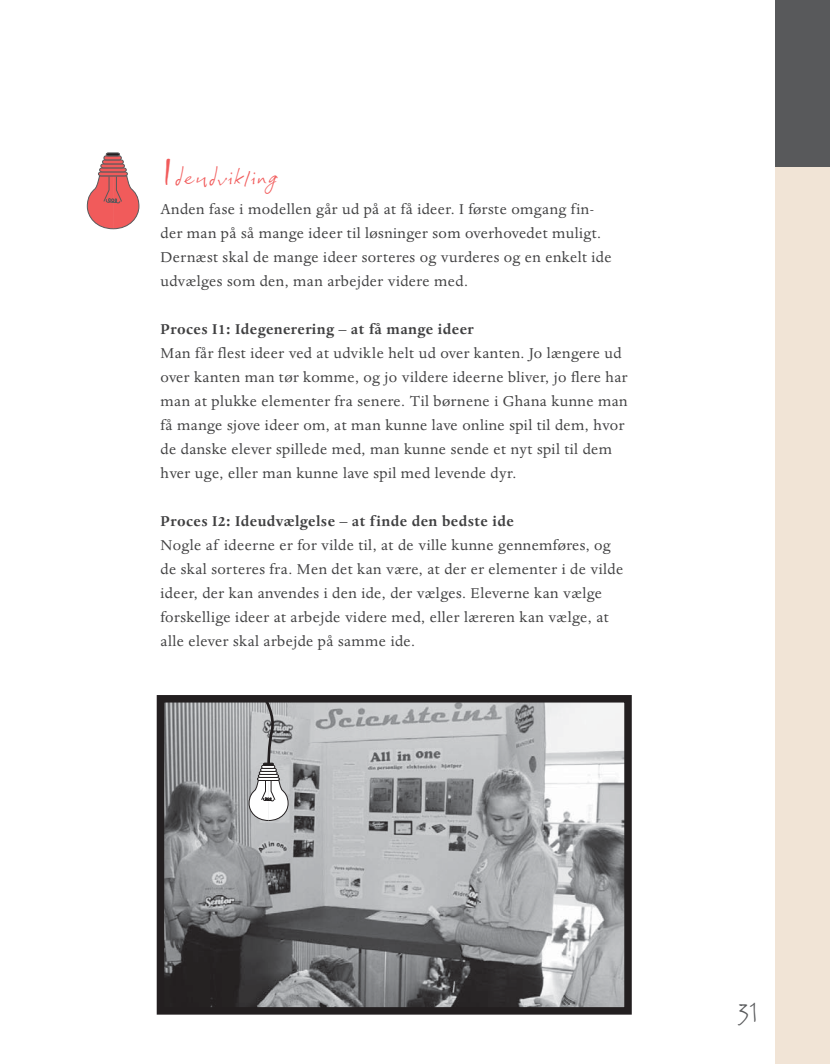
<style>
.page{position:relative;width:830px;height:1064px;background:#fff}
.page>*{position:absolute;margin:0;border:0;box-sizing:border-box;transform-origin:0 0}
.t1{font:25.5px "Django ITC Std";color:#58595b}
.t2{font:21px "Django ITC Std";letter-spacing:.005em;color:#f15b5b}
.t3{font:16.5px/24px "Dante MT Std";letter-spacing:.025em;color:#404041}
.t4{font:700 16.5px "Dante MT Std";letter-spacing:.025em;color:#404041}
.s1{font-size:45px}
</style>
<div class="page">
<div style="left:775px;top:57px;width:54px;height:1007px;background:#f1e4d6"></div>
<div style="left:775px;top:0;width:54px;height:167px;background:#58595b"></div>
<svg style="left:87px;top:163px;width:52px;height:66px"></svg>
<div style="left:102px;top:160px;width:21px;height:4px;border:1px solid #58595b;border-radius:2px"></div>
<div style="left:104px;top:156px;width:17px;height:4px;border:1px solid #58595b;border-radius:2px"></div>
<div style="left:106px;top:153px;width:14px;height:3px;border:1px solid #58595b;border-radius:2px"></div>
<img style="left:166px;top:704px;width:456px;height:301px">
<div style="left:157px;top:695px;width:474px;height:319px;border:8px solid #231f20"></div>
<svg style="left:248px;top:773px;width:41px;height:48px"></svg>
<div style="left:259px;top:771px;width:18px;height:4px;border:1px solid #231f20;border-radius:2px"></div>
<div style="left:260px;top:768px;width:17px;height:4px;border:1px solid #231f20;border-radius:2px"></div>
<div style="left:261px;top:765px;width:14px;height:4px;border:1px solid #231f20"></div>
<svg style="left:262px;top:696px;width:13px;height:69px"></svg>
<div style="left:263px;top:762px;width:11px;height:4px;border:1px solid #231f20"></div>
<p class="t2" style="left:160px;top:166px;width:119px"><span class="s1">I</span>deudvikling</p>
<p class="t3" style="left:160px;top:198px;width:452px">Anden fase i modellen går ud på at få ideer. I første omgang fin&shy;der man på så mange ideer til løsninger som overhovedet muligt.<br>Dernæst skal de mange ideer sorteres og vurderes og en enkelt ide udvælges som den, man arbejder videre med.</p>
<p class="t4" style="left:160px;top:323px;width:314px">Proces I1: Idegenerering – at få mange ideer</p>
<p class="t3" style="left:160px;top:342px;width:468px">Man får flest ideer ved at udvikle helt ud over kanten. Jo længere ud over kanten man tør komme, og jo vildere ideerne bliver, jo flere har man at plukke elementer fra senere. Til børnene i Ghana kunne man få mange sjove ideer om, at man kunne lave online spil til dem, hvor de danske elever spillede med, man kunne sende et nyt spil til dem hver uge, eller man kunne lave spil med levende dyr.</p>
<p class="t4" style="left:160px;top:515px;width:354px">Proces I2: Ideudvælgelse – at finde den bedste ide</p>
<p class="t3" style="left:160px;top:534px;width:464px">Nogle af ideerne er for vilde til, at de ville kunne gennemføres, og de skal sorteres fra. Men det kan være, at der er elementer i de vilde ideer, der kan anvendes i den ide, der vælges. Eleverne kan vælge forskellige ideer at arbejde videre med, eller læreren kan vælge, at alle elever skal arbejde på samme ide.</p>
<h1 class="t1" style="left:737px;top:999px;width:23px">31</h1>
</div>
